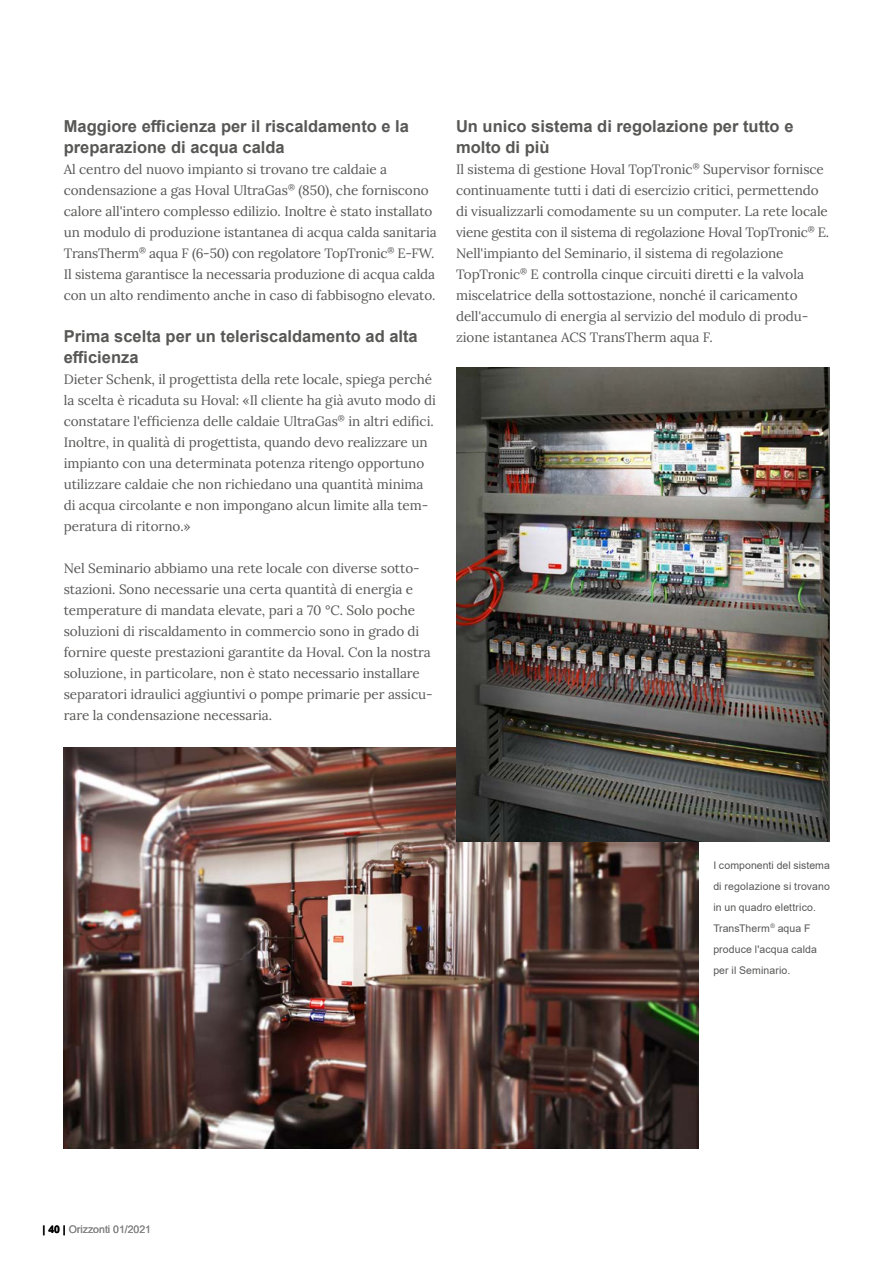
<style>
.page{position:relative;width:893px;height:1263px;background:#fff}
.page>*{position:absolute;margin:0;border:0;box-sizing:border-box;transform-origin:0 0}
.t1{font:700 16.5px/21px "Arial";color:#575756}
.t2{font:13.5px/21px "Lora";letter-spacing:-.005em;color:#575756}
.t3{font:10.5px/21px "Arial";letter-spacing:.01em;color:#575756}
.t4{font:10.5px "Arial";color:#878787}
.s1{font-weight:700;color:#000}
</style>
<div class="page">
<img style="left:64px;top:748px;width:634px;height:400px">
<img style="left:456px;top:368px;width:373px;height:474px">
<p class="t1" style="left:64px;top:115px;width:347px">Maggiore efficienza per il riscaldamento e la preparazione di acqua calda</p>
<p class="t2" style="left:64px;top:157px;width:374px">Al centro del nuovo impianto si trovano tre caldaie a condensazione a gas Hoval UltraGas<sup>®</sup> (850), che forniscono calore all'intero complesso edilizio. Inoltre è stato installato un modulo di produzione istantanea di acqua calda sanitaria TransTherm<sup>®</sup> aqua F (6-50) con regolatore TopTronic<sup>®</sup> E-FW.<br>Il sistema garantisce la necessaria produzione di acqua calda con un alto rendimento anche in caso di fabbisogno elevato.</p>
<p class="t1" style="left:64px;top:325px;width:355px">Prima scelta per un teleriscaldamento ad alta efficienza</p>
<p class="t2" style="left:64px;top:367px;width:374px">Dieter Schenk, il progettista della rete locale, spiega perché la scelta è ricaduta su Hoval: «Il cliente ha già avuto modo di constatare l'efficienza delle caldaie UltraGas<sup>®</sup> in altri edifici.<br>Inoltre, in qualità di progettista, quando devo realizzare un impianto con una determinata potenza ritengo opportuno utilizzare caldaie che non richiedano una quantità minima di acqua circolante e non impongano alcun limite alla tem‑ peratura di ritorno.»</p>
<p class="t2" style="left:64px;top:556px;width:370px">Nel Seminario abbiamo una rete locale con diverse sotto‑ stazioni. Sono necessarie una certa quantità di energia e temperature di mandata elevate, pari a 70 °C. Solo poche soluzioni di riscaldamento in commercio sono in grado di fornire queste prestazioni garantite da Hoval. Con la nostra soluzione, in particolare, non è stato necessario installare separatori idraulici aggiuntivi o pompe primarie per assicu‑ rare la condensazione necessaria.</p>
<p class="t1" style="left:456px;top:115px;width:339px">Un unico sistema di regolazione per tutto e molto di più</p>
<p class="t2" style="left:456px;top:157px;width:375px">Il sistema di gestione Hoval TopTronic<sup>®</sup> Supervisor fornisce continuamente tutti i dati di esercizio critici, permettendo di visualizzarli comodamente su un computer. La rete locale viene gestita con il sistema di regolazione Hoval TopTronic<sup>®</sup> E.<br>Nell'impianto del Seminario, il sistema di regolazione TopTronic<sup>®</sup> E controlla cinque circuiti diretti e la valvola miscelatrice della sottostazione, nonché il caricamento dell'accumulo di energia al servizio del modulo di produ‑ zione istantanea ACS TransTherm aqua F.</p>
<p class="t3" style="left:713px;top:854px;width:118px">I componenti del sistema di regolazione si trovano in un quadro elettrico.<br>TransTherm<sup>®</sup> aqua F produce l'acqua calda per il Seminario.</p>
<p class="t4" style="left:43px;top:1222px;width:110px"><span class="s1">| 40 |</span> Orizzonti 01/2021</p>
</div>
